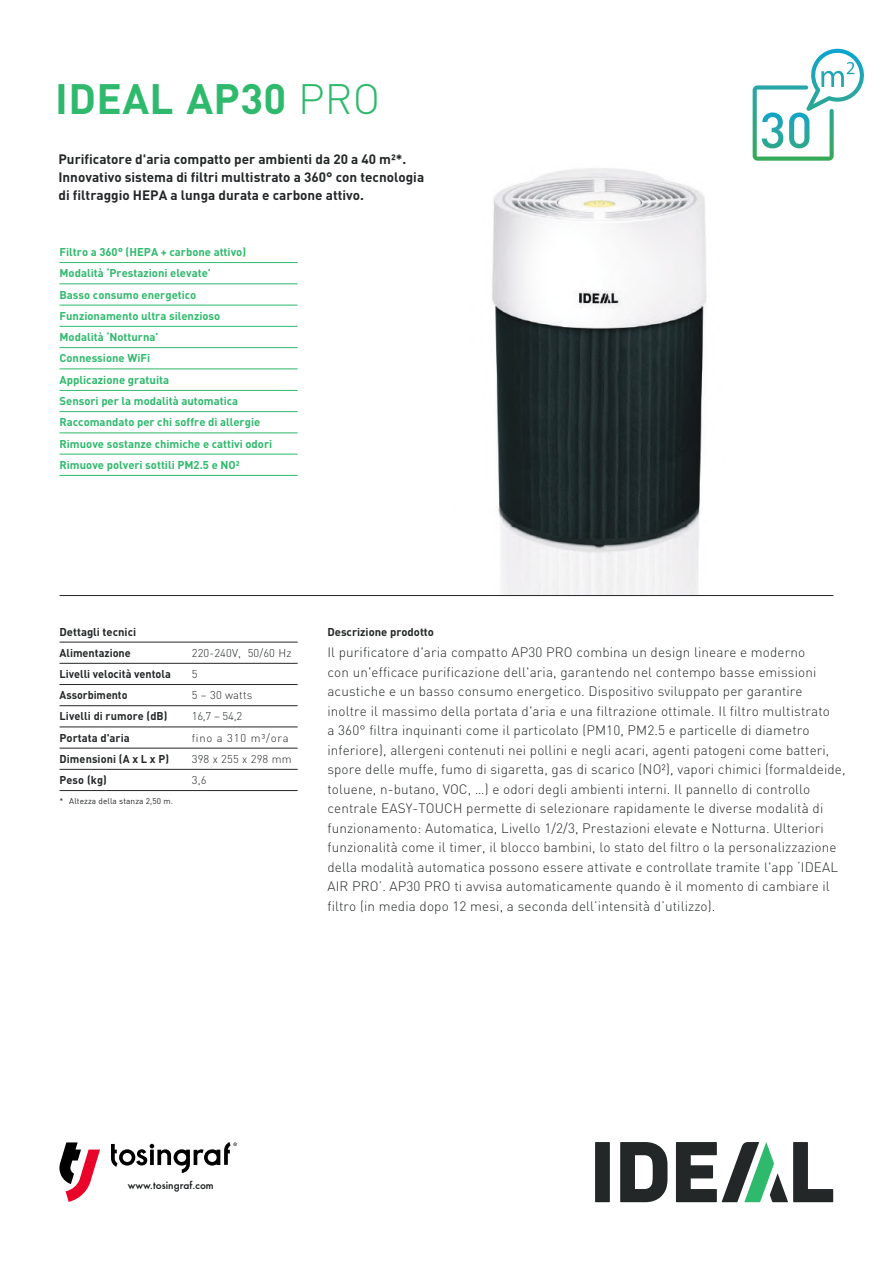
<style>
.page{position:relative;width:893px;height:1263px;background:#fff}
.page>*{position:absolute;margin:0;border:0;box-sizing:border-box;transform-origin:0 0}
.t1{font:700 42px "DIN";letter-spacing:.01em;color:#2eb96c}
.t2{font:300 13.5px/19.5px "DIN";letter-spacing:.01em;color:#242728}
.t3{font:700 13.5px/18px "DIN";color:#242728}
.t4{font:700 11.4px "DIN";color:#2eb96c}
.t5{font:700 11.25px/21.3px "DIN";color:#2eb96c}
.t6{font:700 11.25px/21.1px "DIN";color:#242728}
.t7{font:300 11.25px "DIN";letter-spacing:.01em;color:#242728}
.t8{font:11.25px "Futura T Medium";color:#141718}
.t9{font:300 11.25px "DIN";letter-spacing:.07em;color:#242728}
.t10{font:700 11.25px "DIN";color:#242728;scale:.95 1}
.t11{font:8.25px "DIN";letter-spacing:.01em;color:#242728}
.s1{font-weight:300}
</style>
<div class="page">
<img style="left:492px;top:168px;width:215px;height:427px">
<hr style="left:60px;top:595px;width:773px;height:1px;background:#242728">
<svg style="left:753px;top:49px;width:111px;height:112px"></svg>
<div style="left:595px;top:1142px;width:15px;height:60px;background:#242728"></div>
<svg style="left:620px;top:1142px;width:48px;height:60px"></svg>
<svg style="left:676px;top:1142px;width:157px;height:60px"></svg>
<hr style="left:60px;top:262px;width:238px;height:1px;background:#2eb96c">
<hr style="left:60px;top:284px;width:238px;height:1px;background:#2eb96c">
<hr style="left:60px;top:305px;width:238px;height:1px;background:#2eb96c">
<hr style="left:60px;top:326px;width:238px;height:1px;background:#2eb96c">
<hr style="left:60px;top:347px;width:238px;height:1px;background:#2eb96c">
<hr style="left:60px;top:369px;width:238px;height:1px;background:#2eb96c">
<hr style="left:60px;top:390px;width:238px;height:1px;background:#2eb96c">
<hr style="left:60px;top:411px;width:238px;height:1px;background:#2eb96c">
<hr style="left:60px;top:433px;width:238px;height:1px;background:#2eb96c">
<hr style="left:60px;top:454px;width:238px;height:1px;background:#2eb96c">
<hr style="left:60px;top:475px;width:238px;height:1px;background:#2eb96c">
<hr style="left:60px;top:642px;width:238px;height:1px;background:#242728">
<hr style="left:60px;top:663px;width:238px;height:1px;background:#242728">
<hr style="left:60px;top:684px;width:238px;height:1px;background:#242728">
<hr style="left:60px;top:705px;width:238px;height:1px;background:#242728">
<hr style="left:60px;top:727px;width:238px;height:1px;background:#242728">
<hr style="left:60px;top:748px;width:238px;height:1px;background:#242728">
<hr style="left:60px;top:769px;width:238px;height:1px;background:#242728">
<hr style="left:60px;top:790px;width:238px;height:1px;background:#242728">
<svg style="left:59px;top:1142px;width:41px;height:60px"></svg>
<svg style="left:111px;top:1142px;width:126px;height:31px"></svg>
<h1 class="t1" style="left:55px;top:72px;width:326px">IDEAL AP30 <span class="s1">PRO</span></h1>
<p class="t3" style="left:58px;top:150px;width:367px">Purificatore d'aria compatto per ambienti da 20 a 40 m²*.<br>Innovativo sistema di filtri multistrato a 360° con tecnologia di filtraggio HEPA a lunga durata e carbone attivo.</p>
<p class="t5" style="left:60px;top:241px;width:188px">Filtro a 360° (HEPA + carbone attivo)<br>Modalità ‘Prestazioni elevate’<br>Basso consumo energetico<br>Funzionamento ultra silenzioso<br>Modalità ‘Notturna’<br>Connessione WiFi</p>
<p class="t4" style="left:60px;top:372px;width:111px">Applicazione gratuita</p>
<p class="t5" style="left:60px;top:390px;width:214px">Sensori per la modalità automatica Raccomandato per chi soffre di allergie Rimuove sostanze chimiche e cattivi odori Rimuove polveri sottili PM2.5 e NO²</p>
<p class="t6" style="left:60px;top:620px;width:78px">Dettagli tecnici<br>Alimentazione</p>
<p class="t7" style="left:192px;top:646px;width:101px">220-240V, 50/60 Hz</p>
<p class="t6" style="left:60px;top:663px;width:113px">Livelli velocità ventola</p>
<p class="t7" style="left:192px;top:667px;width:7px">5</p>
<p class="t10" style="left:60px;top:688px;width:73px">Assorbimento</p>
<p class="t7" style="left:192px;top:688px;width:62px">5 – 30 watts</p>
<p class="t6" style="left:60px;top:705px;width:110px">Livelli di rumore (dB)</p>
<p class="t7" style="left:192px;top:709px;width:52px">16,7 – 54,2</p>
<p class="t6" style="left:60px;top:726px;width:72px">Portata d'aria</p>
<p class="t9" style="left:192px;top:731px;width:98px">fino a 310 m³/ora</p>
<p class="t6" style="left:60px;top:748px;width:111px">Dimensioni (A x L x P)</p>
<p class="t7" style="left:192px;top:752px;width:101px">398 x 255 x 298 mm</p>
<p class="t6" style="left:60px;top:769px;width:49px">Peso (kg)</p>
<p class="t7" style="left:192px;top:773px;width:16px">3,6</p>
<p class="t11" style="left:60px;top:796px;width:115px">* Altezza della stanza 2,50 m.</p>
<p class="t6" style="left:327px;top:620px;width:108px">Descrizione prodotto</p>
<p class="t2" style="left:327px;top:642px;width:520px">Il purificatore d'aria compatto AP30 PRO combina un design lineare e moderno<br>con un'efficace purificazione dell'aria, garantendo nel contempo basse emissioni acustiche e un basso consumo energetico. Dispositivo sviluppato per garantire inoltre il massimo della portata d'aria e una filtrazione ottimale. Il filtro multistrato<br>a 360° filtra inquinanti come il particolato (PM10, PM2.5 e particelle di diametro inferiore), allergeni contenuti nei pollini e negli acari, agenti patogeni come batteri, spore delle muffe, fumo di sigaretta, gas di scarico (NO²), vapori chimici (formaldeide, toluene, n-butano, VOC, …) e odori degli ambienti interni. Il pannello di controllo centrale EASY-TOUCH permette di selezionare rapidamente le diverse modalità di funzionamento: Automatica, Livello 1/2/3, Prestazioni elevate e Notturna. Ulteriori funzionalità come il timer, il blocco bambini, lo stato del filtro o la personalizzazione della modalità automatica possono essere attivate e controllate tramite l'app ‘IDEAL AIR PRO’. AP30 PRO ti avvisa automaticamente quando è il momento di cambiare il filtro (in media dopo 12 mesi, a seconda dell’intensità d’utilizzo).</p>
<p class="t8" style="left:128px;top:1178px;width:88px">www.tosingraf.com</p>
</div>
